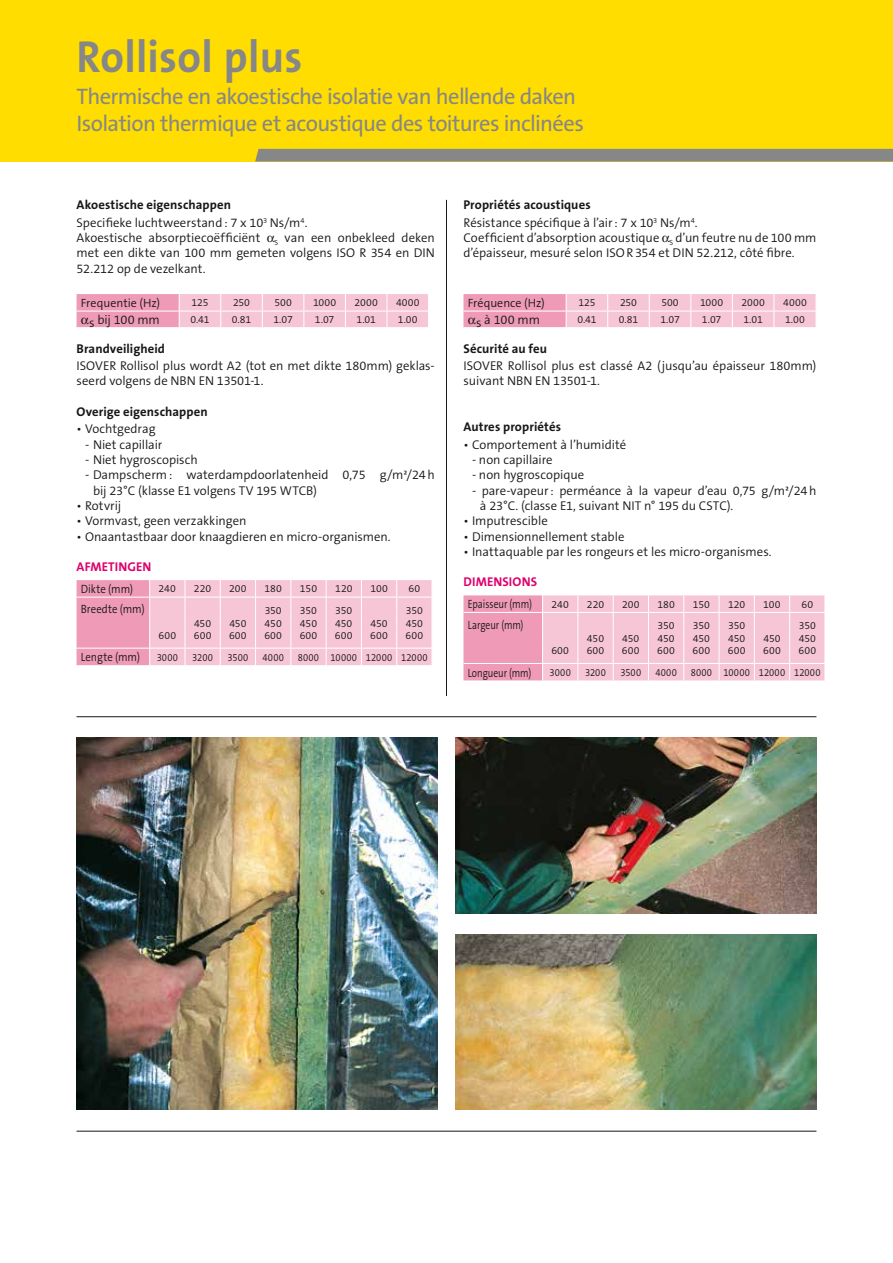
<style>
.page{position:relative;width:893px;height:1263px;background:#fff}
.page>*{position:absolute;margin:0;border:0;box-sizing:border-box;transform-origin:0 0}
.t1{font:700 45px "The Sans B7";letter-spacing:.005em;color:#868786;scale:.95 1}
.t2{font:22.5px/27px "The Sans B5 Plain";letter-spacing:-.03em;color:#868786}
.t3{font:300 12.75px/15.3px "The Sans B4";color:#181716}
.t4{font:700 12.75px "The Sans B7";letter-spacing:.005em;color:#181716}
.t5{font:700 12.75px "The Sans B7";letter-spacing:.01em;color:#de006d}
.t6{font:300 12px "The Sans B4";color:#181716;scale:.9 1}
.t7{font:300 12px "The Sans B4";color:#181716}
.t8{font:300 12px "The Sans B4";color:#181716;scale:.8 1}
.t9{font:300 12px "The Sans B4";color:#181716;scale:.81 1}
.t10{font:300 10.5px/12.6px "The Sans B4";letter-spacing:.005em;color:#181716;text-align:justify}
.t11{font:300 10.5px "The Sans B4";letter-spacing:.025em;color:#181716;scale:.9 1}
.t12{font:300 10.5px "The Sans B4";letter-spacing:.005em;color:#181716;scale:.9 1}
</style>
<div class="page">
<div style="left:0;top:0;width:893px;height:162px;background:#fd0"></div>
<svg style="left:255px;top:149px;width:638px;height:13px;background:#8a8981"></svg>
<hr style="left:446px;top:200px;width:1px;height:496px;background:#181716">
<hr style="left:77px;top:716px;width:739px;height:1px;background:#181716">
<hr style="left:77px;top:1131px;width:739px;height:1px;background:#181716">
<img style="left:455px;top:738px;width:361px;height:175px">
<img style="left:77px;top:738px;width:361px;height:372px">
<img style="left:455px;top:934px;width:361px;height:176px">
<svg style="left:77px;top:580px;width:355px;height:85px;background:#f5c0d2"></svg>
<svg style="left:463px;top:595px;width:362px;height:85px;background:#f4bfd2"></svg>
<svg style="left:77px;top:294px;width:351px;height:34px;background:#f4bed1"></svg>
<svg style="left:463px;top:294px;width:353px;height:34px;background:#f4bed1"></svg>
<h1 class="t1" style="left:77px;top:33px;width:239px">Rollisol plus</h1>
<h2 class="t2" style="left:77px;top:83px;width:509px">Thermische en akoestische isolatie van hellende daken<br>Isolation thermique et acoustique des toitures inclinées</h2>
<p class="t4" style="left:77px;top:198px;width:156px">Akoestische eigenschappen</p>
<p class="t3" style="left:77px;top:215px;width:360px">Specifieke luchtweerstand: 7 x 10<sup>3</sup> Ns/m<sup>4</sup>.<br>Akoestische absorptiecoëfficiënt <sub>S</sub> van een onbekleed deken met een dikte van 100 mm gemeten volgens ISO R 354 en DIN 52.212 op de vezelkant.</p>
<p class="t7" style="left:81px;top:297px;width:81px">Frequentie (Hz)</p>
<p class="t10" style="left:191px;top:297px;width:19px">125</p>
<p class="t10" style="left:233px;top:297px;width:19px">250</p>
<p class="t10" style="left:274px;top:297px;width:19px">500</p>
<p class="t10" style="left:313px;top:297px;width:25px">1000</p>
<p class="t10" style="left:355px;top:297px;width:25px">2000</p>
<p class="t10" style="left:396px;top:297px;width:25px">4000</p>
<p class="t3" style="left:89px;top:313px;width:72px">s bij 100 mm</p>
<p class="t10" style="left:190px;top:314px;width:21px">0.41</p>
<p class="t10" style="left:232px;top:314px;width:21px">0.81</p>
<p class="t10" style="left:273px;top:314px;width:21px">1.07</p>
<p class="t10" style="left:315px;top:314px;width:21px">1.07</p>
<p class="t10" style="left:356px;top:314px;width:21px">1.01</p>
<p class="t10" style="left:398px;top:314px;width:21px">1.00</p>
<p class="t4" style="left:77px;top:342px;width:90px">Brandveiligheid</p>
<p class="t3" style="left:77px;top:359px;width:360px">ISOVER Rollisol plus wordt A2 (tot en met dikte 180mm) geklas&shy;seerd volgens de NBN EN 13501-1.</p>
<p class="t4" style="left:77px;top:405px;width:133px">Overige eigenschappen</p>
<p class="t3" style="left:77px;top:422px;width:81px">• Vochtgedrag</p>
<p class="t3" style="left:85px;top:437px;width:79px">- Niet capillair</p>
<p class="t3" style="left:85px;top:453px;width:114px">- Niet hygroscopisch</p>
<p class="t3" style="left:93px;top:468px;width:343px;text-indent:-8px">- Dampscherm: waterdampdoorlatenheid 0,75 g/m²/24h bij 23°C (klasse E1 volgens TV 195 WTCB)</p>
<p class="t3" style="left:77px;top:498px;width:46px">• Rotvrij</p>
<p class="t3" style="left:77px;top:514px;width:171px">• Vormvast, geen verzakkingen</p>
<p class="t3" style="left:77px;top:529px;width:316px">• Onaantastbaar door knaagdieren en micro-organismen.</p>
<p class="t5" style="left:77px;top:560px;width:76px">AFMETINGEN</p>
<p class="t6" style="left:81px;top:583px;width:60px">Dikte (mm)</p>
<p class="t10" style="left:159px;top:583px;width:19px">240</p>
<p class="t10" style="left:194px;top:583px;width:19px">220</p>
<p class="t10" style="left:229px;top:583px;width:19px">200</p>
<p class="t10" style="left:264px;top:583px;width:19px">180</p>
<p class="t10" style="left:300px;top:583px;width:19px">150</p>
<p class="t10" style="left:335px;top:583px;width:19px">120</p>
<p class="t10" style="left:370px;top:583px;width:19px">100</p>
<p class="t10" style="left:409px;top:583px;width:13px">60</p>
<p class="t6" style="left:81px;top:603px;width:73px">Breedte (mm)</p>
<p class="t10" style="left:158px;top:630px;width:19px">600</p>
<p class="t10" style="left:264px;top:604px;width:19px">350<br>450<br>600</p>
<p class="t10" style="left:300px;top:604px;width:19px">350<br>450<br>600</p>
<p class="t10" style="left:335px;top:604px;width:19px">350<br>450<br>600</p>
<p class="t10" style="left:406px;top:604px;width:19px">350<br>450<br>600</p>
<p class="t10" style="left:194px;top:617px;width:19px">450<br>600</p>
<p class="t10" style="left:229px;top:617px;width:19px">450<br>600</p>
<p class="t10" style="left:370px;top:617px;width:19px">450<br>600</p>
<p class="t6" style="left:81px;top:651px;width:67px">Lengte (mm)</p>
<p class="t12" style="left:157px;top:652px;width:25px">3000</p>
<p class="t12" style="left:192px;top:652px;width:25px">3200</p>
<p class="t12" style="left:228px;top:652px;width:25px">3500</p>
<p class="t12" style="left:262px;top:652px;width:25px">4000</p>
<p class="t11" style="left:298px;top:652px;width:146px">8000 10000 12000 12000</p>
<p class="t4" style="left:463px;top:198px;width:129px">Propriétés acoustiques</p>
<p class="t3" style="left:463px;top:215px;width:354px">Résistance spécifique à l’air: 7 x 10<sup>3</sup> Ns/m<sup>4</sup>.<br>Coefficient d’absorption acoustique <sub>S</sub> d’un feutre nu de 100 mm d’épaisseur, mesuré selon ISOR354 et DIN 52.212, côté fibre.</p>
<p class="t7" style="left:468px;top:297px;width:79px">Fréquence (Hz)</p>
<p class="t10" style="left:578px;top:297px;width:19px">125</p>
<p class="t10" style="left:620px;top:297px;width:19px">250</p>
<p class="t10" style="left:661px;top:297px;width:19px">500</p>
<p class="t10" style="left:700px;top:297px;width:25px">1000</p>
<p class="t10" style="left:742px;top:297px;width:25px">2000</p>
<p class="t10" style="left:783px;top:297px;width:25px">4000</p>
<p class="t3" style="left:476px;top:313px;width:65px">s à 100 mm</p>
<p class="t10" style="left:577px;top:314px;width:21px">0.41</p>
<p class="t10" style="left:619px;top:314px;width:21px">0.81</p>
<p class="t10" style="left:660px;top:314px;width:21px">1.07</p>
<p class="t10" style="left:702px;top:314px;width:21px">1.07</p>
<p class="t10" style="left:743px;top:314px;width:21px">1.01</p>
<p class="t10" style="left:785px;top:314px;width:21px">1.00</p>
<p class="t4" style="left:463px;top:342px;width:85px">Sécurité au feu</p>
<p class="t3" style="left:463px;top:359px;width:354px">ISOVER Rollisol plus est classé A2 (jusqu’au épaisseur 180mm) suivant NBN EN 13501-1.</p>
<p class="t4" style="left:463px;top:420px;width:99px">Autres propriétés</p>
<p class="t3" style="left:463px;top:437px;width:164px">• Comportement à l’humidité</p>
<p class="t3" style="left:472px;top:453px;width:82px">- non capillaire</p>
<p class="t3" style="left:472px;top:468px;width:114px">- non hygroscopique</p>
<p class="t3" style="left:480px;top:483px;width:338px;text-indent:-8px">- pare-vapeur: perméance à la vapeur d’eau 0,75 g/m²/24h à 23°C. (classe E1, suivant NIT n° 195 du CSTC).</p>
<p class="t3" style="left:463px;top:514px;width:86px">• Imputrescible</p>
<p class="t3" style="left:463px;top:529px;width:162px">• Dimensionnellement stable</p>
<p class="t3" style="left:463px;top:544px;width:310px">• Inattaquable par les rongeurs et les micro-organismes.</p>
<p class="t5" style="left:463px;top:575px;width:75px">DIMENSIONS</p>
<p class="t9" style="left:468px;top:598px;width:81px">Epaisseur (mm)</p>
<p class="t10" style="left:551px;top:598px;width:19px">240</p>
<p class="t10" style="left:587px;top:598px;width:19px">220</p>
<p class="t10" style="left:622px;top:598px;width:19px">200</p>
<p class="t10" style="left:657px;top:598px;width:19px">180</p>
<p class="t10" style="left:693px;top:598px;width:19px">150</p>
<p class="t10" style="left:728px;top:598px;width:19px">120</p>
<p class="t10" style="left:763px;top:598px;width:19px">100</p>
<p class="t10" style="left:801px;top:598px;width:13px">60</p>
<p class="t8" style="left:468px;top:618px;width:71px">Largeur (mm)</p>
<p class="t10" style="left:551px;top:645px;width:19px">600</p>
<p class="t10" style="left:657px;top:620px;width:19px">350<br>450<br>600</p>
<p class="t10" style="left:693px;top:620px;width:19px">350<br>450<br>600</p>
<p class="t10" style="left:728px;top:620px;width:19px">350<br>450<br>600</p>
<p class="t10" style="left:798px;top:620px;width:19px">350<br>450<br>600</p>
<p class="t10" style="left:587px;top:632px;width:19px">450<br>600</p>
<p class="t10" style="left:622px;top:632px;width:19px">450<br>600</p>
<p class="t10" style="left:763px;top:632px;width:19px">450<br>600</p>
<p class="t8" style="left:468px;top:666px;width:81px">Longueur (mm)</p>
<p class="t12" style="left:550px;top:667px;width:25px">3000</p>
<p class="t12" style="left:585px;top:667px;width:25px">3200</p>
<p class="t12" style="left:620px;top:667px;width:25px">3500</p>
<p class="t12" style="left:655px;top:667px;width:25px">4000</p>
<p class="t11" style="left:691px;top:667px;width:146px">8000 10000 12000 12000</p>
</div>
